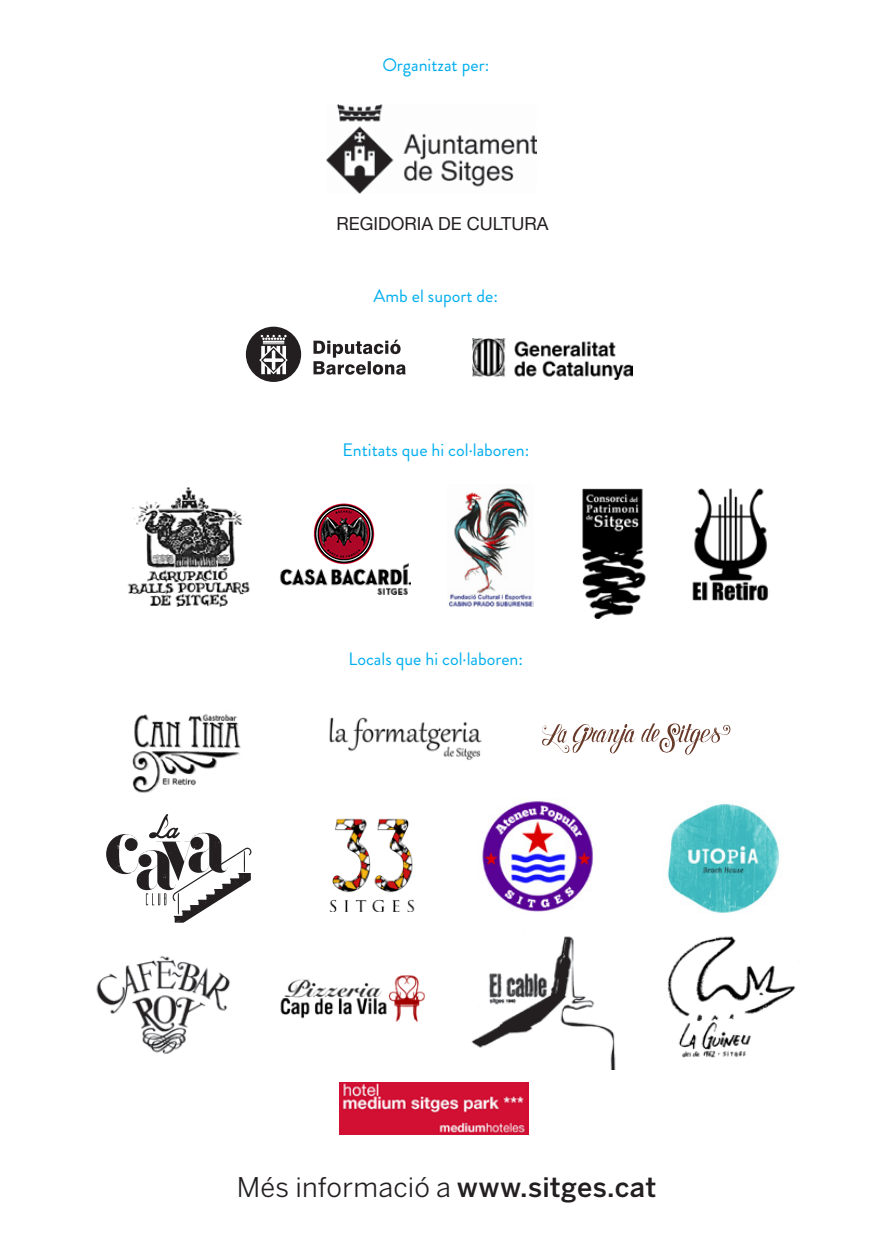
<style>
.page{position:relative;width:893px;height:1259px;background:#fff}
.page>*{position:absolute;margin:0;border:0;box-sizing:border-box;transform-origin:0 0}
.t1{font:27px "Benton Sans";letter-spacing:.01em;color:#231f20}
.t2{font:18px "Brandon Grotesque";color:#00aeef}
.t3{font:18px "Helvetica Neue";color:#231f20}
.s1{font-weight:500}
</style>
<div class="page">
<img style="left:667px;top:936px;width:129px;height:122px">
<img style="left:329px;top:717px;width:153px;height:43px">
<img style="left:471px;top:936px;width:145px;height:134px">
<img style="left:692px;top:488px;width:76px;height:113px">
<img style="left:96px;top:955px;width:135px;height:99px">
<img style="left:327px;top:104px;width:209px;height:89px">
<div style="left:246px;top:327px;width:55px;height:55px;background:#231f20;border-radius:50%"></div>
<svg style="left:259px;top:335px;width:29px;height:39px"></svg>
<svg style="left:313px;top:340px;width:93px;height:35px"></svg>
<img style="left:280px;top:975px;width:145px;height:47px">
<img style="left:448px;top:488px;width:86px;height:119px">
<img style="left:472px;top:339px;width:161px;height:41px">
<img style="left:132px;top:714px;width:109px;height:79px">
<img style="left:582px;top:488px;width:64px;height:130px">
<img style="left:128px;top:488px;width:122px;height:118px">
<img style="left:279px;top:563px;width:131px;height:32px">
<img style="left:313px;top:503px;width:63px;height:61px">
<img style="left:667px;top:803px;width:112px;height:110px">
<img style="left:339px;top:1082px;width:190px;height:52px">
<img style="left:482px;top:801px;width:111px;height:111px">
<svg style="left:542px;top:723px;width:189px;height:32px"></svg>
<img style="left:329px;top:818px;width:86px;height:93px">
<svg style="left:106px;top:814px;width:146px;height:108px"></svg>
<p class="t2" style="left:382px;top:52px;width:108px">Organitzat per:</p>
<p class="t3" style="left:336px;top:210px;width:214px">REGIDORIA DE CULTURA</p>
<p class="t2" style="left:374px;top:284px;width:126px">Amb el suport de:</p>
<p class="t2" style="left:342px;top:438px;width:188px">Entitats que hi col·laboren:</p>
<p class="t2" style="left:349px;top:646px;width:176px">Locals que hi col·laboren:</p>
<p class="t1" style="left:237px;top:1171px;width:421px">Més informació a <span class="s1">www.sitges.cat</span></p>
</div>
